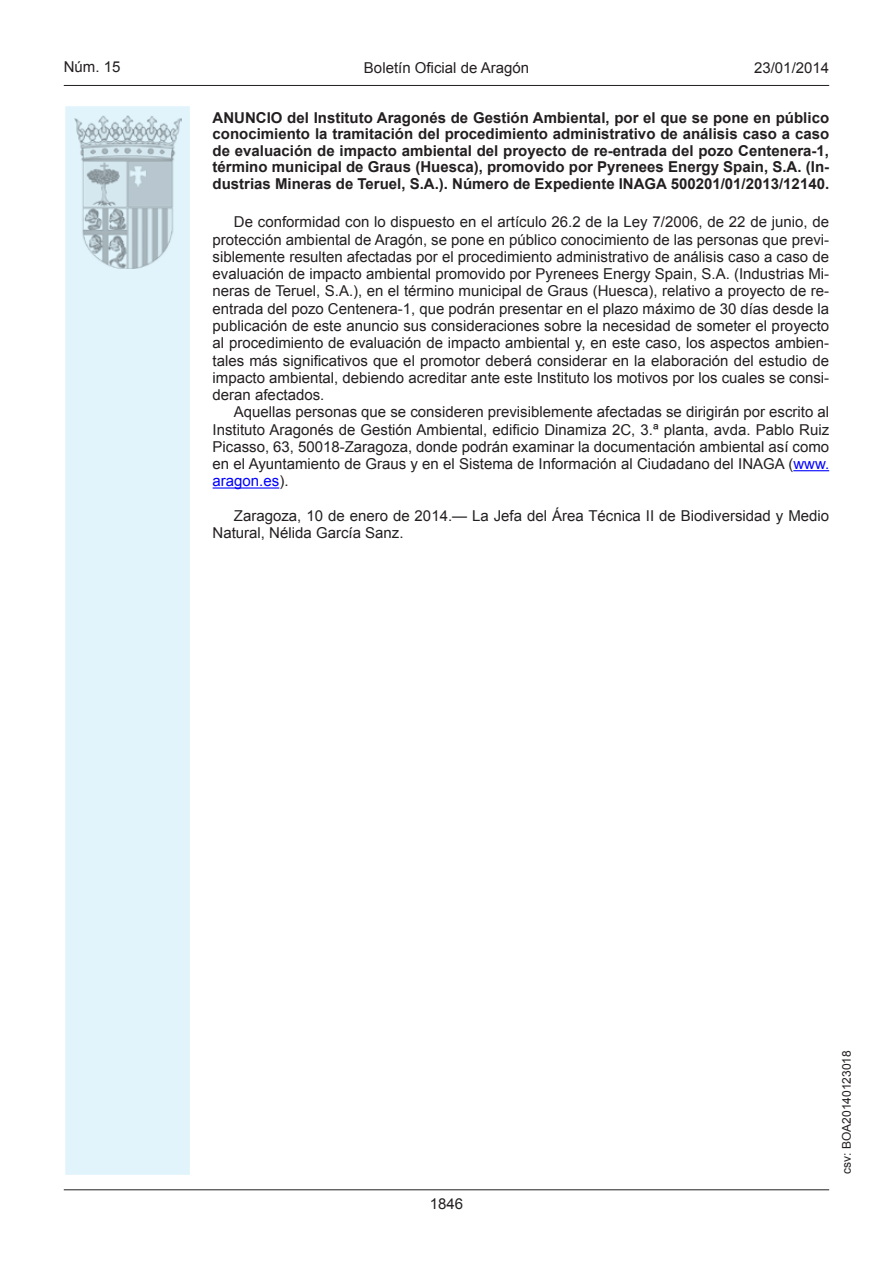
<style>
.page{position:relative;width:893px;height:1263px;background:#fff}
.page>*{position:absolute;margin:0;border:0;box-sizing:border-box;transform-origin:0 0}
.t1{font:15px/17.2px "Arial";color:#231f20;text-align:justify}
.t2{font:700 15px/16.5px "Arial";color:#231f20;text-align:justify}
.t3{font:12px "Arial";color:#231f20}
.s1{color:#00f}
</style>
<div class="page">
<hr style="left:64px;top:85px;width:765px;height:1px;background:#231f20">
<div style="left:64px;top:105px;width:127px;height:1071px;background:#e1f4fc;border:2px solid #fff"></div>
<img style="left:75px;top:115px;width:106px;height:153px">
<hr style="left:64px;top:1189px;width:765px;height:1px;background:#231f20">
<hr style="left:793px;top:470px;width:36px;height:1px;background:#00f">
<hr style="left:213px;top:487px;width:66px;height:2px;background:#00f">
<p class="t1" style="left:64px;top:59px;width:58px">Núm. 15</p>
<p class="t1" style="left:364px;top:59px;width:167px">Boletín Oficial de Aragón</p>
<p class="t1" style="left:754px;top:59px;width:77px">23/01/2014</p>
<p class="t2" style="left:213px;top:110px;width:618px">ANUNCIO del Instituto Aragonés de Gestión Ambiental, por el que se pone en público conocimiento la tramitación del procedimiento administrativo de análisis caso a caso de evaluación de impacto ambiental del proyecto de re-entrada del pozo Centenera-1, término municipal de Graus (Huesca), promovido por Pyrenees Energy Spain, S.A. (In&shy;dustrias Mineras de Teruel, S.A.). Número de Expediente INAGA 500201/01/2013/12140.</p>
<p class="t1" style="left:213px;top:214px;width:618px;text-indent:21px">De conformidad con lo dispuesto en el artículo 26.2 de la Ley 7/2006, de 22 de junio, de protección ambiental de Aragón, se pone en público conocimiento de las personas que previ&shy;siblemente resulten afectadas por el procedimiento administrativo de análisis caso a caso de evaluación de impacto ambiental promovido por Pyrenees Energy Spain, S.A. (Industrias Mi&shy;neras de Teruel, S.A.), en el término municipal de Graus (Huesca), relativo a proyecto de re&shy;entrada del pozo Centenera-1, que podrán presentar en el plazo máximo de 30 días desde la publicación de este anuncio sus consideraciones sobre la necesidad de someter el proyecto al procedimiento de evaluación de impacto ambiental y, en este caso, los aspectos ambien&shy;tales más significativos que el promotor deberá considerar en la elaboración del estudio de impacto ambiental, debiendo acreditar ante este Instituto los motivos por los cuales se consi&shy;deran afectados.</p>
<p class="t1" style="left:213px;top:404px;width:618px;text-indent:21px">Aquellas personas que se consideren previsiblemente afectadas se dirigirán por escrito al Instituto Aragonés de Gestión Ambiental, edificio Dinamiza 2C, 3.ª planta, avda. Pablo Ruiz Picasso, 63, 50018-Zaragoza, donde podrán examinar la documentación ambiental así como en el Ayuntamiento de Graus y en el Sistema de Información al Ciudadano del INAGA (<span class="s1">www. aragon.es</span>).</p>
<p class="t1" style="left:213px;top:507px;width:618px;text-indent:21px">Zaragoza, 10 de enero de 2014.— La Jefa del Área Técnica II de Biodiversidad y Medio<br>Natural, Nélida García Sanz.</p>
<p class="t1" style="left:430px;top:1195px;width:35px">1846</p>
<p class="t3" style="left:839px;top:1174px;width:125px;rotate:-90deg">csv: BOA20140123018</p>
</div>
